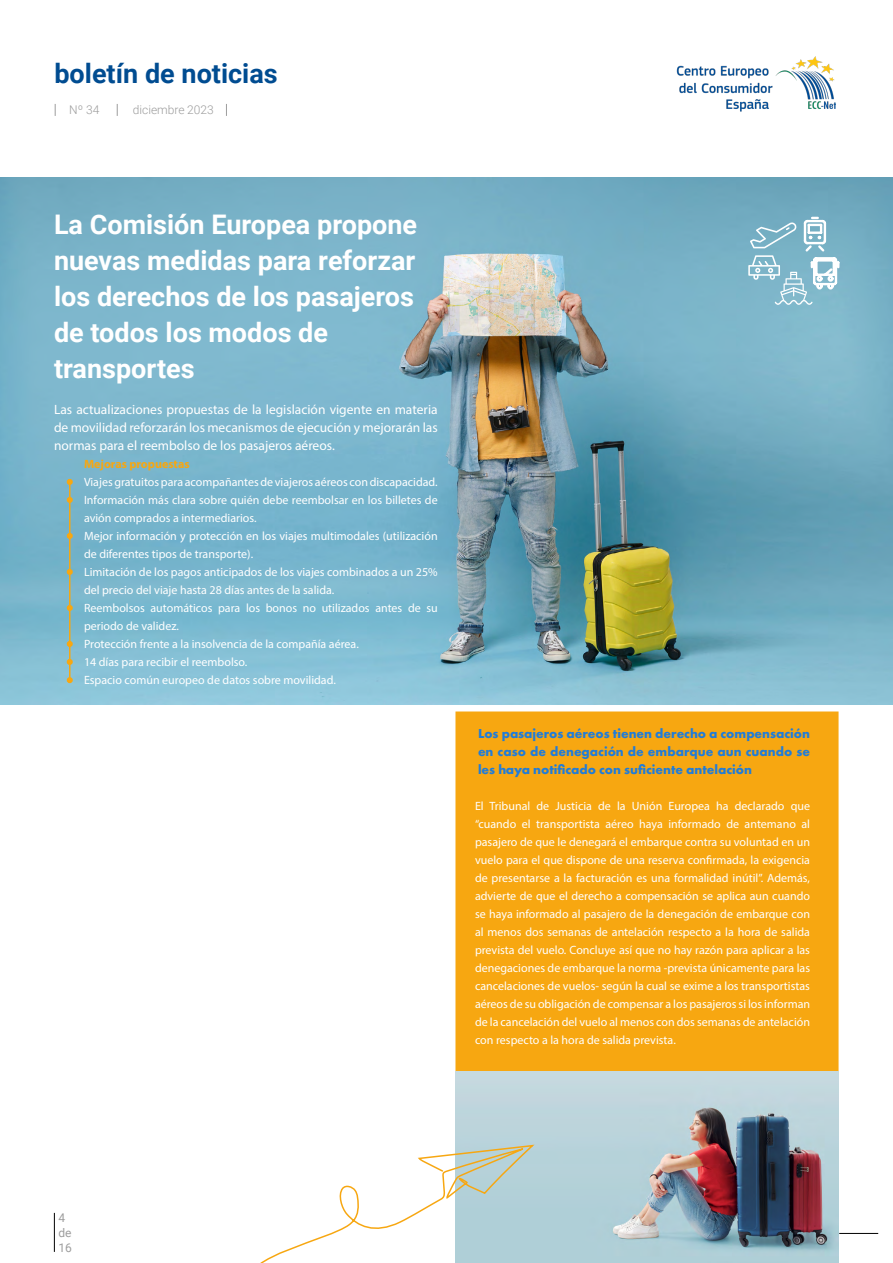
<style>
.page{position:relative;width:893px;height:1263px;background:#fff}
.page>*{position:absolute;margin:0;border:0;box-sizing:border-box;transform-origin:0 0}
.t1{font:700 27px/36px "Roboto";color:#fff}
.t2{font:700 27px "Roboto";color:#004c91}
.t3{font:13.5px/18px "Myriad Pro";color:#fff;text-align:justify}
.t4{font:700 13.5px/18px "Futura PT";color:#207cd9;text-align:justify}
.t5{font:12px/18px "Myriad Pro";color:#fff}
.t6{font:300 12px "Roboto";color:#9d9d9d}
.t7{font:700 12px "Myriad Pro";color:#f7a711}
.t8{font:12px/15px "Roboto";color:#9d9d9d}
</style>
<div class="page">
<svg style="left:55px;top:104px;width:1px;height:12px"></svg>
<svg style="left:117px;top:104px;width:1px;height:12px"></svg>
<svg style="left:226px;top:104px;width:1px;height:12px"></svg>
<hr style="left:839px;top:1233px;width:39px;height:1px;background:#000">
<img style="left:676px;top:56px;width:159px;height:56px">
<hr style="left:54px;top:1213px;width:1px;height:39px;background:#000">
<img style="left:0;top:178px;width:893px;height:526px">
<div style="left:455px;top:711px;width:383px;height:498px;background:#f7a711;border:3px solid #f7a711"></div>
<img style="left:455px;top:1071px;width:383px;height:192px">
<svg style="left:748px;top:216px;width:93px;height:89px;background:#93c1d1"></svg>
<svg style="left:260px;top:1143px;width:280px;height:120px"></svg>
<hr style="left:69px;top:481px;width:2px;height:202px;background:#f7a711">
<svg style="left:67px;top:479px;width:6px;height:6px"></svg>
<svg style="left:67px;top:497px;width:6px;height:6px"></svg>
<svg style="left:67px;top:533px;width:6px;height:6px"></svg>
<svg style="left:67px;top:569px;width:6px;height:6px"></svg>
<svg style="left:67px;top:605px;width:6px;height:6px"></svg>
<svg style="left:67px;top:677px;width:6px;height:6px"></svg>
<svg style="left:67px;top:659px;width:6px;height:6px"></svg>
<svg style="left:67px;top:641px;width:6px;height:6px"></svg>
<h1 class="t2" style="left:54px;top:54px;width:225px">boletín de noticias</h1>
<p class="t6" style="left:69px;top:102px;width:32px">Nº 34</p>
<p class="t6" style="left:133px;top:102px;width:82px">diciembre 2023</p>
<h1 class="t1" style="left:54px;top:205px;width:365px">La Comisión Europea propone nuevas medidas para reforzar los derechos de los pasajeros de todos los modos de transportes</h1>
<p class="t3" style="left:54px;top:400px;width:385px">Las actualizaciones propuestas de la legislación vigente en materia de movilidad reforzarán los mecanismos de ejecución y mejorarán las normas para el reembolso de los pasajeros aéreos.</p>
<p class="t7" style="left:84px;top:456px;width:107px">Mejoras propuestas</p>
<p class="t5" style="left:84px;top:473px;width:355px">Viajes gratuitos para acompañantes de viajeros aéreos con discapacidad.<br>Información más clara sobre quién debe reembolsar en los billetes de avión comprados a intermediarios.<br>Mejor información y protección en los viajes multimodales (utilización de diferentes tipos de transporte).<br>Limitación de los pagos anticipados de los viajes combinados a un 25% del precio del viaje hasta 28 días antes de la salida.<br>Reembolsos automáticos para los bonos no utilizados antes de su periodo de validez.<br>Protección frente a la insolvencia de la compañía aérea.<br>14 días para recibir el reembolso.<br>Espacio común europeo de datos sobre movilidad.</p>
<p class="t4" style="left:478px;top:724px;width:334px">Los pasajeros aéreos tienen derecho a compensación en caso de denegación de embarque aun cuando se les haya notificado con suficiente antelación</p>
<p class="t5" style="left:475px;top:797px;width:337px;text-align:justify">El Tribunal de Justicia de la Unión Europea ha declarado que “cuando el transportista aéreo haya informado de antemano al pasajero de que le denegará el embarque contra su voluntad en un vuelo para el que dispone de una reserva confirmada, la exigencia de presentarse a la facturación es una formalidad inútil”. Además, advierte de que el derecho a compensación se aplica aun cuando se haya informado al pasajero de la denegación de embarque con al menos dos semanas de antelación respecto a la hora de salida prevista del vuelo. Concluye así que no hay razón para aplicar a las denegaciones de embarque la norma -prevista únicamente para las cancelaciones de vuelos- según la cual se exime a los transportistas aéreos de su obligación de compensar a los pasajeros si los informan de la cancelación del vuelo al menos con dos semanas de antelación con respecto a la hora de salida prevista.</p>
<p class="t8" style="left:58px;top:1209px;width:15px">4 de<br>16</p>
</div>
